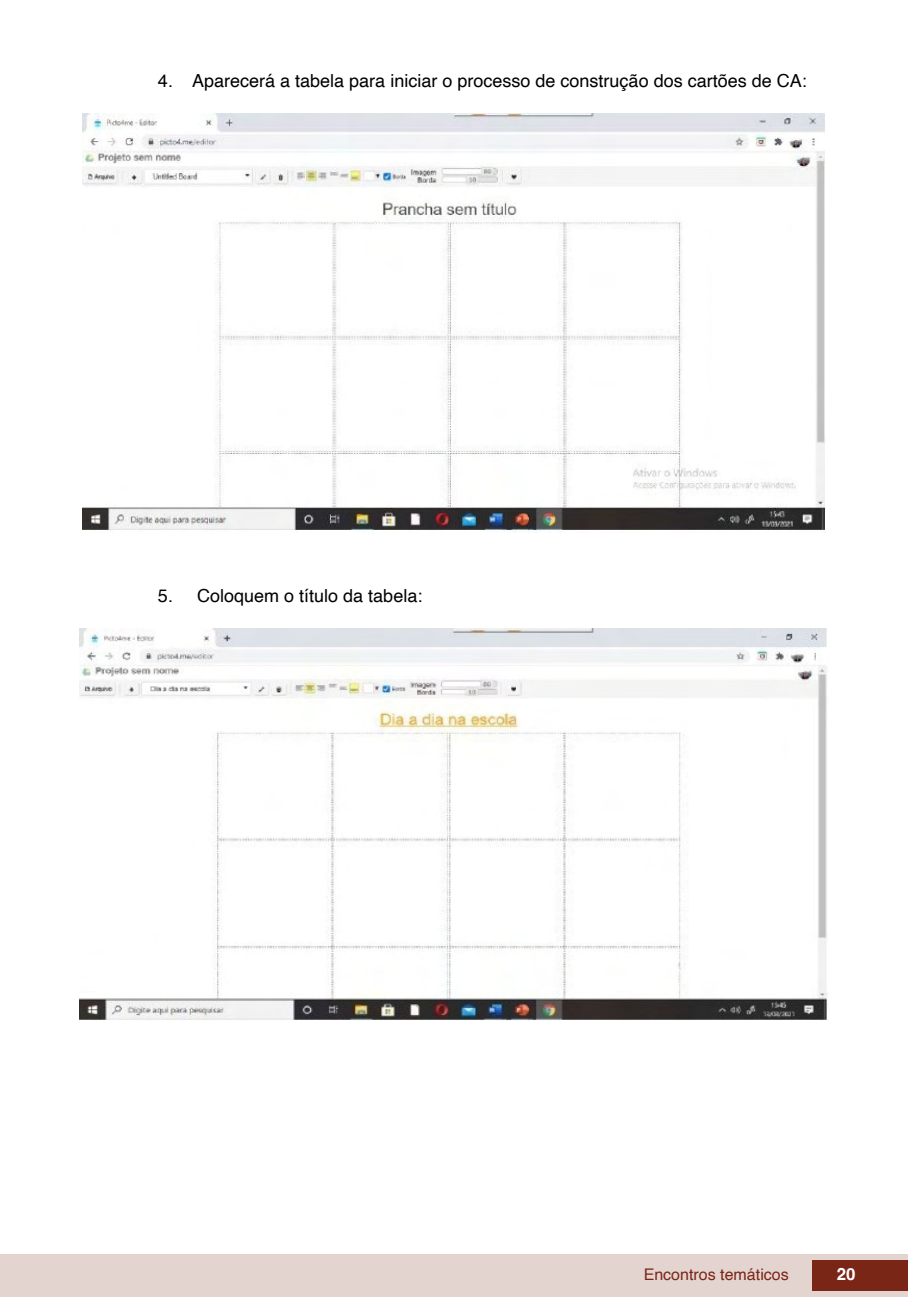
<style>
.page{position:relative;width:908px;height:1304px;background:#fff}
.page>*{position:absolute;margin:0;border:0;box-sizing:border-box;transform-origin:0 0}
.t1{font:18px "Helvetica";color:#000}
.t2{font:700 16.8px "Helvetica";color:#fff}
.t3{font:16px "Helvetica";color:#7a2616}
</style>
<div class="page">
<div style="left:0;top:1254px;width:906px;height:43px;background:#e4d4d0"></div>
<div style="left:812px;top:1261px;width:95px;height:30px;background:#7a2616"></div>
<img style="left:82px;top:113px;width:743px;height:420px">
<img style="left:79px;top:628px;width:749px;height:392px">
<p class="t1" style="left:158px;top:67px;width:650px">4. Aparecerá a tabela para iniciar o processo de construção dos cartões de CA:</p>
<p class="t1" style="left:158px;top:582px;width:266px">5. Coloquem o título da tabela:</p>
<p class="t3" style="left:643px;top:1262px;width:146px">Encontros temáticos</p>
<p class="t2" style="left:836px;top:1264px;width:20px">20</p>
</div>
